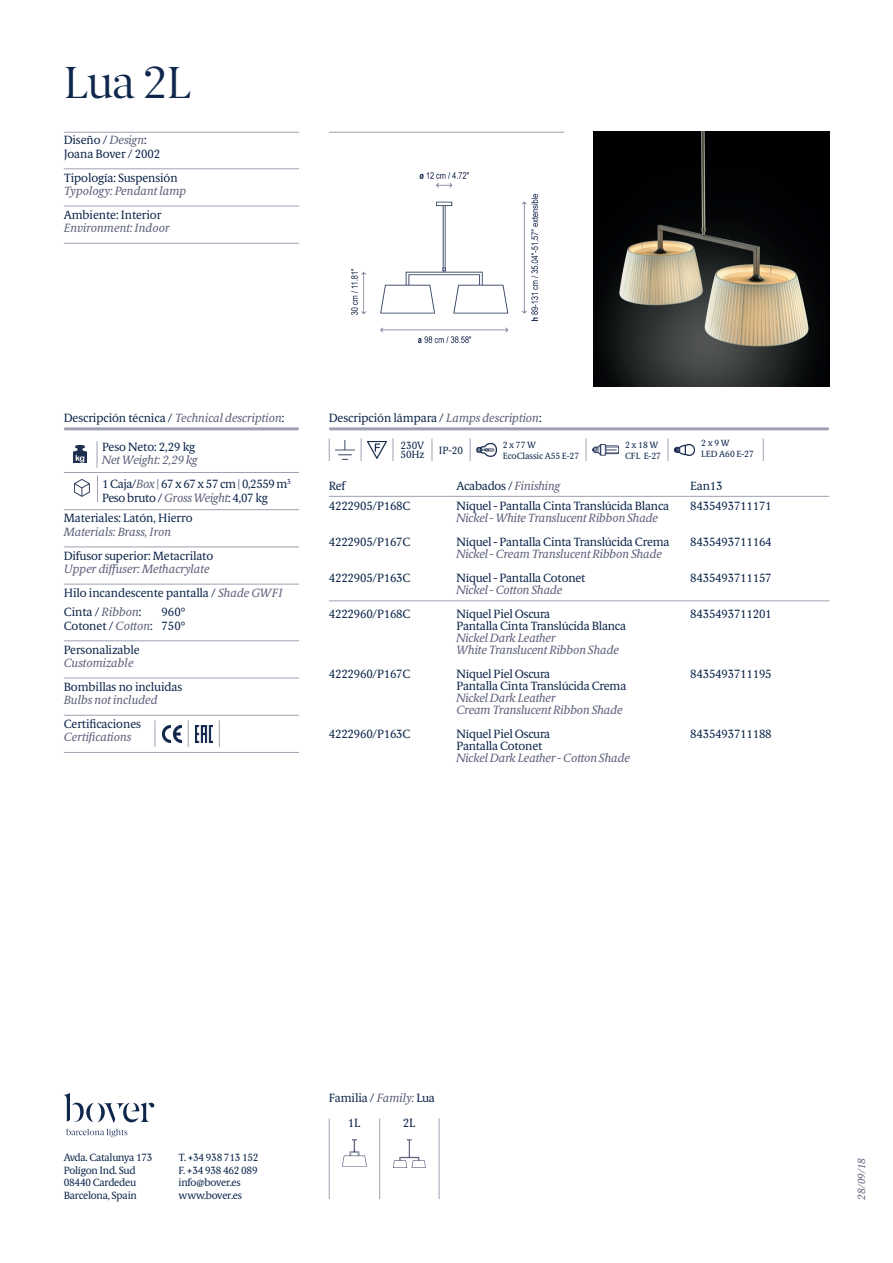
<style>
.page{position:relative;width:893px;height:1263px;background:#fff}
.page>*{position:absolute;margin:0;border:0;box-sizing:border-box;transform-origin:0 0}
.t1{font:45px "Berlingske Serif";color:#0e274b}
.t2{font:12px/13.5px "Berlingske Serif Tx";letter-spacing:-.02em;color:#0e274b}
.t3{font:italic 12px/12px "Berlingske Serif Tx";letter-spacing:-.02em;color:#5f627c}
.t4{font:10.5px/12.8px "Berlingske Serif Tx";letter-spacing:-.025em;color:#0e274b}
.t5{font:italic 10.5px "Berlingske Serif Tx";color:#5f627c}
.t6{font:9px/10.8px "Berlingske Serif Tx";letter-spacing:-.01em;color:#0e274b}
.s1{font-style:italic;color:#5f627c}
.s2{font-style:normal;color:#0e274b}
</style>
<div class="page">
<hr style="left:64px;top:168px;width:235px;height:1px;background:#9fa0b1">
<hr style="left:64px;top:206px;width:235px;height:1px;background:#9fa0b1">
<hr style="left:64px;top:243px;width:235px;height:1px;background:#9fa0b1">
<hr style="left:64px;top:132px;width:235px;height:1px;background:#9fa0b1">
<hr style="left:329px;top:132px;width:235px;height:1px;background:#9fa0b1">
<img style="left:351px;top:172px;width:188px;height:172px">
<hr style="left:64px;top:472px;width:235px;height:1px;background:#9fa0b1">
<hr style="left:64px;top:509px;width:235px;height:1px;background:#9fa0b1">
<hr style="left:64px;top:546px;width:235px;height:1px;background:#9fa0b1">
<hr style="left:64px;top:584px;width:235px;height:1px;background:#9fa0b1">
<hr style="left:64px;top:640px;width:235px;height:1px;background:#9fa0b1">
<hr style="left:64px;top:678px;width:235px;height:1px;background:#9fa0b1">
<hr style="left:64px;top:715px;width:235px;height:1px;background:#9fa0b1">
<hr style="left:64px;top:752px;width:235px;height:1px;background:#9fa0b1">
<img style="left:74px;top:446px;width:13px;height:17px">
<svg style="left:97px;top:442px;width:1px;height:26px"></svg>
<img style="left:74px;top:480px;width:15px;height:17px">
<svg style="left:97px;top:476px;width:1px;height:26px"></svg>
<svg style="left:155px;top:721px;width:1px;height:26px"></svg>
<img style="left:162px;top:726px;width:19px;height:17px">
<svg style="left:188px;top:721px;width:1px;height:26px"></svg>
<img style="left:195px;top:726px;width:17px;height:17px">
<svg style="left:219px;top:721px;width:1px;height:26px"></svg>
<hr style="left:65px;top:427px;width:233px;height:3px;background:#9fa0b1">
<hr style="left:330px;top:427px;width:498px;height:3px;background:#9fa0b1">
<svg style="left:470px;top:439px;width:1px;height:22px"></svg>
<svg style="left:432px;top:439px;width:1px;height:22px"></svg>
<svg style="left:393px;top:439px;width:1px;height:22px"></svg>
<svg style="left:329px;top:439px;width:1px;height:22px"></svg>
<svg style="left:361px;top:439px;width:1px;height:22px"></svg>
<img style="left:368px;top:441px;width:18px;height:17px">
<img style="left:336px;top:440px;width:18px;height:19px">
<svg style="left:668px;top:439px;width:1px;height:22px"></svg>
<svg style="left:763px;top:439px;width:1px;height:22px"></svg>
<img style="left:593px;top:444px;width:26px;height:11px">
<img style="left:675px;top:444px;width:20px;height:11px">
<img style="left:477px;top:443px;width:19px;height:13px">
<svg style="left:586px;top:439px;width:1px;height:22px"></svg>
<hr style="left:329px;top:1119px;width:1px;height:80px;background:#9fa0b1">
<img style="left:343px;top:1140px;width:23px;height:27px">
<hr style="left:379px;top:1119px;width:1px;height:80px;background:#9fa0b1">
<hr style="left:439px;top:1119px;width:1px;height:80px;background:#9fa0b1">
<img style="left:393px;top:1140px;width:33px;height:28px">
<img style="left:594px;top:132px;width:235px;height:255px">
<svg style="left:66px;top:1129px;width:61px;height:8px"></svg>
<svg style="left:64px;top:1093px;width:90px;height:29px"></svg>
<hr style="left:329px;top:496px;width:500px;height:1px;background:#9fa0b1">
<hr style="left:329px;top:600px;width:500px;height:1px;background:#9fa0b1">
<h1 class="t1" style="left:64px;top:53px;width:129px">Lua 2L</h1>
<p class="t2" style="left:64px;top:133px;width:98px">Diseño / <span class="s1">Design</span>:<br>Joana Bover / 2002</p>
<p class="t2" style="left:64px;top:171px;width:115px">Tipología: Suspensión</p>
<p class="t3" style="left:64px;top:185px;width:124px">Typology: Pendant lamp</p>
<p class="t2" style="left:64px;top:208px;width:99px">Ambiente: Interior</p>
<p class="t3" style="left:64px;top:222px;width:108px">Environment: Indoor</p>
<p class="t2" style="left:64px;top:411px;width:222px">Descripción técnica / <span class="s1">Technical description</span>:</p>
<p class="t2" style="left:329px;top:411px;width:214px">Descripción lámpara / <span class="s1">Lamps description</span>:</p>
<p class="t4" style="left:400px;top:441px;width:26px;line-height:9px">230V<br>50Hz</p>
<p class="t4" style="left:439px;top:444px;width:26px">IP-20</p>
<p class="t6" style="left:625px;top:439px;width:38px">2 x 18 W<br>CFL E-27</p>
<p class="t6" style="left:701px;top:438px;width:54px">2 x 9 W<br>LED A60 E-27</p>
<p class="t6" style="left:503px;top:439px;width:78px">2 x 77 W<br>EcoClassic A55 E-27</p>
<p class="t2" style="left:102px;top:440px;width:94px">Peso Neto: 2,29 kg</p>
<p class="t2" style="left:102px;top:448px;width:190px;line-height:23.7px"><span class="s1">Net Weight: 2,29 kg<br></span>1 Caja/<span class="s1">Box</span> | 67 x 67 x 57 cm | 0,2559 m<sup>3</sup></p>
<p class="t2" style="left:64px;top:487px;width:205px;line-height:20.7px;text-indent:38px">Peso bruto / <span class="s1">Gross Weight</span>: 4,07 kg<br>Materiales: Latón, Hierro</p>
<p class="t3" style="left:64px;top:526px;width:109px">Materials: Brass, Iron</p>
<p class="t2" style="left:64px;top:549px;width:151px">Difusor superior: Metacrilato</p>
<p class="t3" style="left:64px;top:557px;width:220px;line-height:23.7px">Upper diffuser: Methacrylate<br><span class="s2">Hilo incandescente pantalla /</span> Shade GWFI</p>
<p class="t2" style="left:64px;top:605px;width:79px">Cinta / <span class="s1">Ribbon</span>:</p>
<p class="t2" style="left:329px;top:479px;width:18px">Ref</p>
<p class="t2" style="left:456px;top:479px;width:105px">Acabados / <span class="s1">Finishing</span></p>
<p class="t2" style="left:690px;top:479px;width:34px">Ean13</p>
<p class="t2" style="left:329px;top:499px;width:83px">4222905/P168C</p>
<p class="t2" style="left:456px;top:499px;width:214px">Níquel - Pantalla Cinta Translúcida Blanca</p>
<p class="t2" style="left:690px;top:499px;width:83px">8435493711171</p>
<p class="t3" style="left:456px;top:512px;width:203px">Nickel - White Translucent Ribbon Shade</p>
<p class="t2" style="left:329px;top:535px;width:83px">4222905/P167C</p>
<p class="t2" style="left:456px;top:535px;width:215px">Níquel - Pantalla Cinta Translúcida Crema</p>
<p class="t2" style="left:690px;top:535px;width:83px">8435493711164</p>
<p class="t3" style="left:456px;top:548px;width:207px">Nickel - Cream Translucent Ribbon Shade</p>
<p class="t2" style="left:329px;top:571px;width:83px">4222905/P163C</p>
<p class="t2" style="left:456px;top:571px;width:130px">Níquel - Pantalla Cotonet</p>
<p class="t2" style="left:690px;top:571px;width:83px">8435493711157</p>
<p class="t3" style="left:456px;top:584px;width:108px">Nickel - Cotton Shade</p>
<p class="t2" style="left:329px;top:607px;width:83px">4222960/P168C</p>
<p class="t2" style="left:456px;top:607px;width:95px">Níquel Piel Oscura</p>
<p class="t2" style="left:690px;top:607px;width:83px">8435493711201</p>
<p class="t2" style="left:456px;top:619px;width:171px">Pantalla Cinta Translúcida Blanca</p>
<p class="t3" style="left:456px;top:632px;width:164px">Nickel Dark Leather<br>White Translucent Ribbon Shade</p>
<p class="t2" style="left:329px;top:667px;width:83px">4222960/P167C</p>
<p class="t2" style="left:456px;top:667px;width:95px">Níquel Piel Oscura</p>
<p class="t2" style="left:690px;top:667px;width:83px">8435493711195</p>
<p class="t2" style="left:456px;top:679px;width:172px">Pantalla Cinta Translúcida Crema</p>
<p class="t3" style="left:456px;top:692px;width:168px">Nickel Dark Leather<br>Cream Translucent Ribbon Shade</p>
<p class="t2" style="left:329px;top:727px;width:83px">4222960/P163C</p>
<p class="t2" style="left:456px;top:727px;width:95px">Níquel Piel Oscura</p>
<p class="t2" style="left:690px;top:727px;width:83px">8435493711188</p>
<p class="t2" style="left:456px;top:739px;width:87px">Pantalla Cotonet</p>
<p class="t3" style="left:456px;top:752px;width:175px">Nickel Dark Leather - Cotton Shade</p>
<p class="t2" style="left:64px;top:605px;width:123px;text-align:right">960°<br>Cotonet / <span class="s1">Cotton</span>: 750°</p>
<p class="t2" style="left:64px;top:642px;width:78px">Personalizable</p>
<p class="t3" style="left:64px;top:657px;width:71px">Customizable</p>
<p class="t2" style="left:64px;top:680px;width:120px">Bombillas no incluidas</p>
<p class="t3" style="left:64px;top:694px;width:95px">Bulbs not included</p>
<p class="t2" style="left:64px;top:717px;width:79px">Certificaciones</p>
<p class="t3" style="left:64px;top:731px;width:69px">Certifications</p>
<p class="t2" style="left:403px;top:1085px;width:34px;line-height:25.5px;text-indent:-74px">Familia / <span class="s1">Family:</span> Lua<br>2L</p>
<p class="t2" style="left:348px;top:1116px;width:14px">1L</p>
<p class="t4" style="left:64px;top:1151px;width:90px">Avda. Catalunya 173<br>Polígon Ind. Sud<br>08440 Cardedeu<br>Barcelona, Spain</p>
<p class="t4" style="left:179px;top:1151px;width:81px">T. +34 938 713 152<br>F. +34 938 462 089 info@bover.es www.bover.es</p>
<p class="t5" style="left:854px;top:1199px;width:43px;rotate:-90deg">28/09/18</p>
</div>
